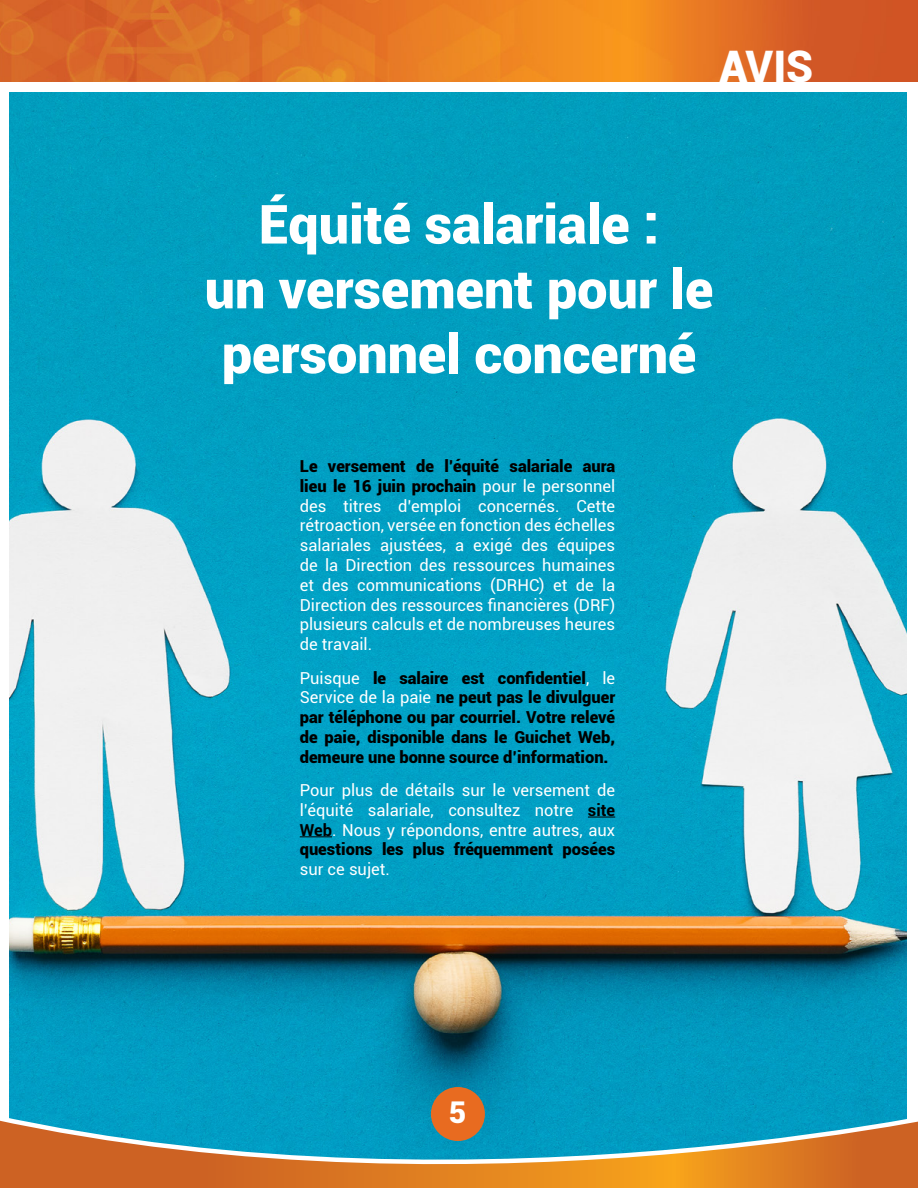
<style>
.page{position:relative;width:918px;height:1188px;background:#fff}
.page>*{position:absolute;margin:0;border:0;box-sizing:border-box;transform-origin:0 0}
.t1{font:900 54px/64.8px "Roboto";color:#fff;text-align:center}
.t2{font:900 43.5px "Roboto";color:#fff}
.t3{font:900 30px "Roboto";color:#fff}
.t4{font:16.5px/19.8px "Roboto";color:#fff;text-align:justify}
.t5{font:900 16.5px/19.8px "Roboto";color:#000;text-align:justify}
.s1{font-weight:900;color:#000}
.s2{font-weight:400;color:#fff}
.s3{font-weight:700;color:#000}
</style>
<div class="page">
<img style="left:10px;top:93px;width:896px;height:1010px">
<svg style="left:0;top:1103px;width:918px;height:85px;background:#728f7c"></svg>
<img style="left:0;top:0;width:918px;height:81px">
<svg style="left:588px;top:817px;width:27px;height:1px"></svg>
<hr style="left:300px;top:836px;width:32px;height:1px;background:#000">
<div style="left:431px;top:1087px;width:54px;height:54px;background:#e86b20;border-radius:50%"></div>
<h2 class="t2" style="left:719px;top:36px;width:95px">AVIS</h2>
<h1 class="t1" style="left:205px;top:190px;width:510px">Équité salariale :<br>un versement pour le personnel concerné</h1>
<p class="t4" style="left:300px;top:456px;width:317px"><span class="s1">Le versement de l’équité salariale aura lieu le 16 juin prochain</span> pour le personnel des titres d’emploi concernés. Cette rétroaction, versée en fonction des échelles salariales ajustées, a exigé des équipes de la Direction des ressources humaines et des communications (DRHC) et de la Direction des ressources financières (DRF) plusieurs calculs et de nombreuses heures de travail.</p>
<p class="t5" style="left:300px;top:667px;width:317px"><span class="s2">Puisque</span> le salaire est confidentiel<span class="s2">, le Service de la paie</span> ne peut pas le divulguer par téléphone ou par courriel. Votre relevé de paie, disponible dans le Guichet Web, demeure une bonne source d’information.</p>
<p class="t4" style="left:300px;top:780px;width:317px">Pour plus de détails sur le versement de l’équité salariale, consultez notre <span class="s3">site Web</span>. Nous y répondons, entre autres, aux <span class="s1">questions les plus fréquemment posées</span></p>
<p class="t4" style="left:300px;top:859px;width:92px">sur ce sujet.</p>
<h3 class="t3" style="left:449px;top:1091px;width:19px">5</h3>
</div>
